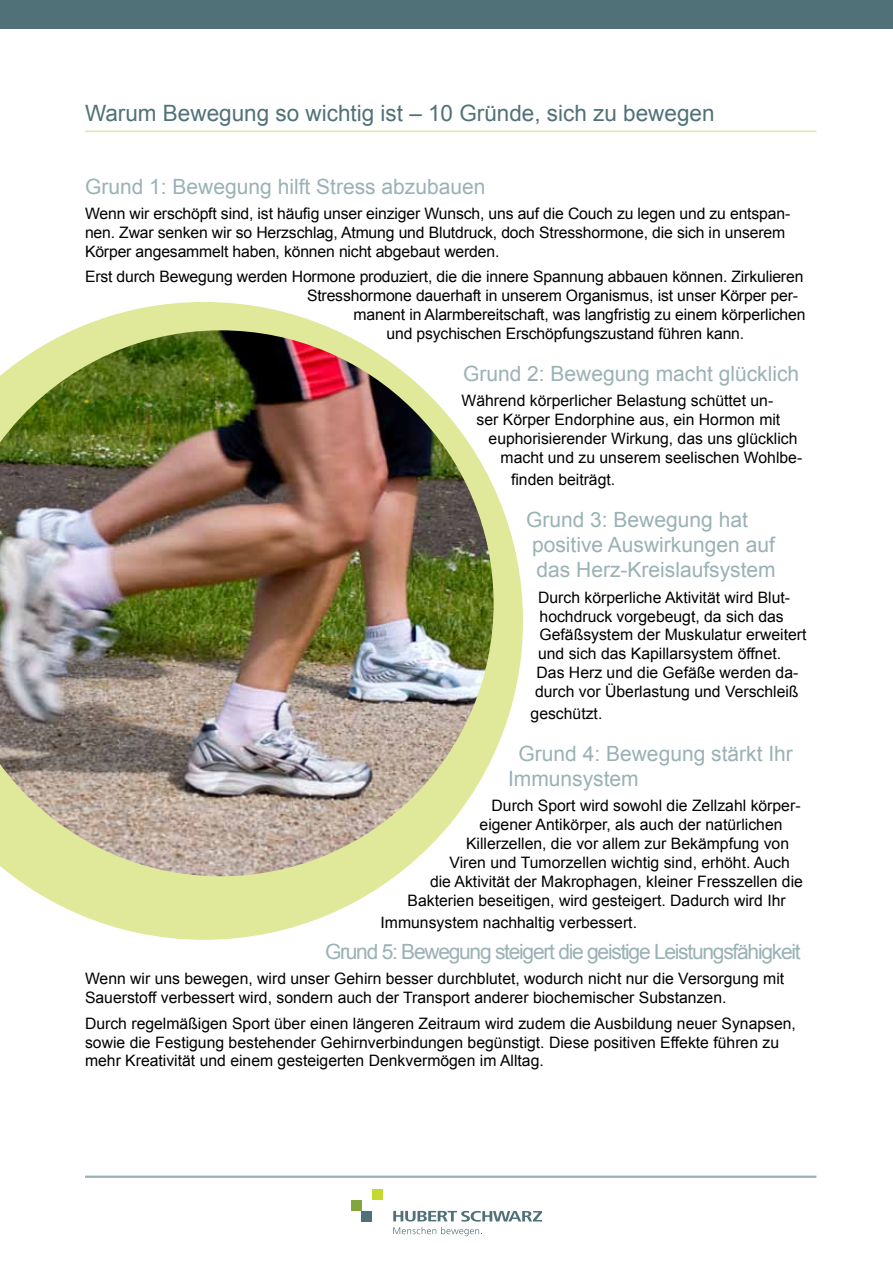
<style>
.page{position:relative;width:893px;height:1263px;background:#fff}
.page>*{position:absolute;margin:0;border:0;box-sizing:border-box;transform-origin:0 0}
.t1{font:22.5px "Arial";color:#507177}
.t2{font:21px/25.2px "Arial";color:#9ab1b5}
.t3{font:21px "Arial";letter-spacing:-.06em;color:#9ab1b5}
.t4{font:15.75px/18.9px "Arial";color:#000}
</style>
<div class="page">
<hr style="left:85px;top:131px;width:731px;height:1px;background:#e0e99a">
<div style="left:0;top:0;width:893px;height:28px;background:#507177"></div>
<hr style="left:85px;top:1175px;width:731px;height:3px;background:#9ab1b5">
<div style="left:351px;top:1200px;width:10px;height:11px;background:#82a53c"></div>
<div style="left:361px;top:1211px;width:11px;height:10px;background:#507177"></div>
<div style="left:372px;top:1189px;width:11px;height:11px;background:#c4d82e"></div>
<svg style="left:393px;top:1211px;width:149px;height:10px"></svg>
<svg style="left:393px;top:1227px;width:89px;height:9px"></svg>
<svg style="left:13px;top:302px;width:510px;height:638px"></svg>
<img style="left:0;top:330px;width:494px;height:546px">
<h1 class="t1" style="left:85px;top:98px;width:631px">Warum Bewegung so wichtig ist – 10 Gründe, sich zu bewegen</h1>
<h2 class="t2" style="left:85px;top:174px;width:402px">Grund 1: Bewegung hilft Stress abzubauen</h2>
<p class="t4" style="left:85px;top:204px;width:707px">Wenn wir erschöpft sind, ist häufig unser einziger Wunsch, uns auf die Couch zu legen und zu entspan&shy;nen. Zwar senken wir so Herzschlag, Atmung und Blutdruck, doch Stresshormone, die sich in unserem<br>Körper angesammelt haben, können nicht abgebaut werden.</p>
<p class="t4" style="left:85px;top:267px;width:720px">Erst durch Bewegung werden Hormone produziert, die die innere Spannung abbauen können. Zirkulieren</p>
<p class="t4" style="left:307px;top:286px;width:493px">Stresshormone dauerhaft in unserem Organismus, ist unser Körper per-</p>
<p class="t4" style="left:354px;top:305px;width:453px">manent in Alarmbereitschaft, was langfristig zu einem körperlichen</p>
<p class="t4" style="left:387px;top:324px;width:359px">und psychischen Erschöpfungszustand führen kann.</p>
<h2 class="t2" style="left:463px;top:361px;width:338px">Grund 2: Bewegung macht glücklich</h2>
<p class="t4" style="left:462px;top:392px;width:313px">Während körperlicher Belastung schüttet un-</p>
<p class="t4" style="left:477px;top:411px;width:305px">ser Körper Endorphine aus, ein Hormon mit</p>
<p class="t4" style="left:489px;top:429px;width:310px">euphorisierender Wirkung, das uns glücklich</p>
<p class="t4" style="left:501px;top:448px;width:303px">macht und zu unserem seelischen Wohlbe-</p>
<p class="t4" style="left:511px;top:470px;width:106px">finden beiträgt.</p>
<h2 class="t2" style="left:526px;top:507px;width:251px">Grund 3: Bewegung hat positive Auswirkungen auf das Herz-Kreislaufsystem</h2>
<p class="t4" style="left:535px;top:588px;width:273px">Durch körperliche Aktivität wird Blut&shy;hochdruck vorgebeugt, da sich das Gefäßsystem der Muskulatur erweitert und sich das Kapillarsystem öffnet.<br>Das Herz und die Gefäße werden da&shy;durch vor Überlastung und Verschleiß</p>
<p class="t4" style="left:531px;top:704px;width:73px">geschützt.</p>
<h2 class="t2" style="left:508px;top:741px;width:286px;text-indent:10px">Grund 4: Bewegung stärkt Ihr<br>Immunsystem</h2>
<p class="t4" style="left:492px;top:797px;width:310px">Durch Sport wird sowohl die Zellzahl körper-</p>
<p class="t4" style="left:480px;top:815px;width:304px">eigener Antikörper, als auch der natürlichen</p>
<p class="t4" style="left:466px;top:834px;width:324px">Killerzellen, die vor allem zur Bekämpfung von</p>
<p class="t4" style="left:450px;top:853px;width:342px">Viren und Tumorzellen wichtig sind, erhöht. Auch</p>
<p class="t4" style="left:430px;top:872px;width:374px">die Aktivität der Makrophagen, kleiner Fresszellen die</p>
<p class="t4" style="left:408px;top:891px;width:380px">Bakterien beseitigen, wird gesteigert. Dadurch wird Ihr</p>
<p class="t4" style="left:381px;top:913px;width:258px">Immunsystem nachhaltig verbessert.</p>
<h2 class="t3" style="left:325px;top:938px;width:477px">Grund 5: Bewegung steigert die geistige Leistungsfähigkeit</h2>
<p class="t4" style="left:85px;top:970px;width:701px">Wenn wir uns bewegen, wird unser Gehirn besser durchblutet, wodurch nicht nur die Versorgung mit<br>Sauerstoff verbessert wird, sondern auch der Transport anderer biochemischer Substanzen.</p>
<p class="t4" style="left:85px;top:1014px;width:712px">Durch regelmäßigen Sport über einen längeren Zeitraum wird zudem die Ausbildung neuer Synapsen, sowie die Festigung bestehender Gehirnverbindungen begünstigt. Diese positiven Effekte führen zu mehr Kreativität und einem gesteigerten Denkvermögen im Alltag.</p>
</div>
